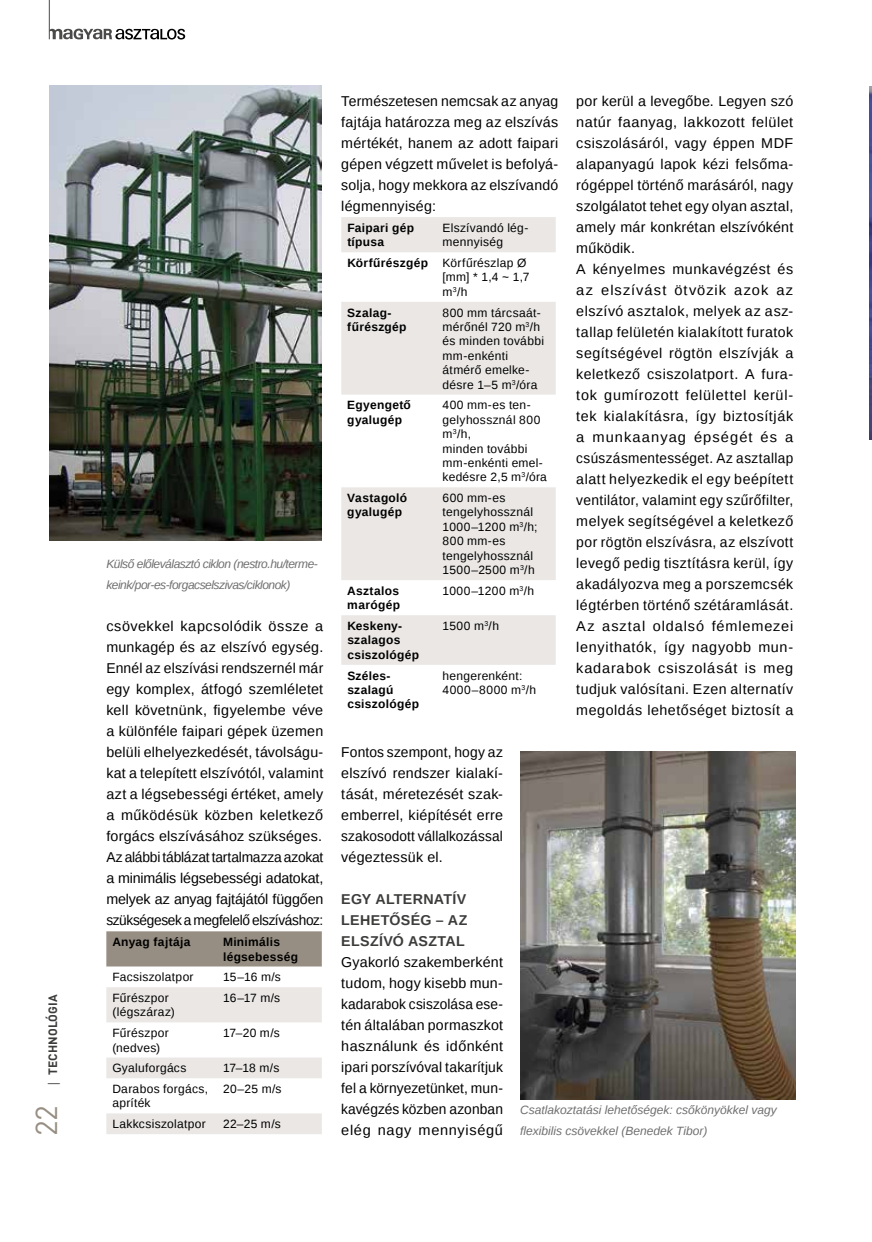
<style>
.page{position:relative;width:872px;height:1242px;background:#fff}
.page>*{position:absolute;margin:0;border:0;box-sizing:border-box;transform-origin:0 0}
.t1{font:30px "DIN Pro";color:#968e82}
.t2{font:14.25px/21px "Liberation Sans";letter-spacing:.035em;color:#000;text-align:justify}
.t3{font:700 14.25px/21px "Liberation Sans";letter-spacing:.02em;color:#3c3c3b;text-align:justify}
.t4{font:12px/14.4px "Liberation Sans";letter-spacing:.025em;color:#000}
.t5{font:700 12px/14.4px "Liberation Sans";letter-spacing:.025em;color:#000}
.t6{font:italic 12px/21px "Liberation Sans";letter-spacing:-.04em;color:#706f6f}
.t7{font:italic 12px/21px "Liberation Sans";color:#706f6f}
.t8{font:700 12px "DIN Pro";letter-spacing:.01em;color:#3c3c3b}
.s1{font-family:"Open Sans";font-weight:400}
.s2{font-weight:700}
</style>
<div class="page">
<svg style="left:49px;top:29px;width:136px;height:11px"></svg>
<hr style="left:49px;top:0;width:1px;height:39px;background:#4a4a49">
<div style="left:106px;top:931px;width:216px;height:35px;background:#968e82"></div>
<svg style="left:106px;top:987px;width:216px;height:147px"></svg>
<svg style="left:341px;top:217px;width:215px;height:448px;fill:#eae7e5"></svg>
<img style="left:520px;top:751px;width:275px;height:348px">
<img style="left:49px;top:85px;width:272px;height:455px">
<img style="left:870px;top:86px;width:2px;height:354px">
<p class="t8" style="left:45px;top:1087px;width:94px;rotate:-90deg"><span class="s1">|</span> TECHNOLÓGIA</p>
<h1 class="t1" style="left:26px;top:1136px;width:33px;rotate:-90deg">22</h1>
<p class="t6" style="left:106px;top:553px;width:213px">Külső előleválasztó ciklon (nestro.hu/terme&shy;keink/por-es-forgacselszivas/ciklonok)</p>
<p class="t2" style="left:106px;top:616px;width:218px">csövekkel kapcsolódik össze a munkagép és az elszívó egység.<br>Ennél az elszívási rendszernél már egy komplex, átfogó szemléletet kell követnünk, figyelembe véve a különféle faipari gépek üzemen belüli elhelyezkedését, távolságu&shy;kat a telepített elszívótól, valamint azt a légsebességi értéket, amely a működésük közben keletkező forgács elszívásához szükséges.<br>Az alábbi táblázat tartalmazza azokat a minimális légsebességi adatokat, melyek az anyag fajtájától függően szükségesek a megfelelő elszíváshoz:</p>
<p class="t5" style="left:112px;top:934px;width:80px">Anyag fajtája</p>
<p class="t5" style="left:223px;top:934px;width:77px">Minimális légsebesség</p>
<p class="t4" style="left:112px;top:970px;width:83px">Facsiszolatpor</p>
<p class="t4" style="left:223px;top:970px;width:59px">15–16 m/s</p>
<p class="t4" style="left:112px;top:991px;width:64px">Fűrészpor (légszáraz)</p>
<p class="t4" style="left:223px;top:991px;width:59px">16–17 m/s</p>
<p class="t4" style="left:112px;top:1026px;width:58px">Fűrészpor (nedves)</p>
<p class="t4" style="left:223px;top:1026px;width:58px">17–20 m/s</p>
<p class="t4" style="left:112px;top:1061px;width:76px">Gyaluforgács</p>
<p class="t4" style="left:223px;top:1061px;width:58px">17–18 m/s</p>
<p class="t4" style="left:112px;top:1082px;width:97px">Darabos forgács, apríték</p>
<p class="t4" style="left:223px;top:1082px;width:60px">20–25 m/s</p>
<p class="t4" style="left:112px;top:1117px;width:95px">Lakkcsiszolatpor</p>
<p class="t4" style="left:223px;top:1117px;width:59px">22–25 m/s</p>
<p class="t2" style="left:341px;top:91px;width:218px">Természetesen nemcsak az anyag fajtája határozza meg az elszívás mértékét, hanem az adott faipari gépen végzett művelet is befolyá&shy;solja, hogy mekkora az elszívandó légmennyiség:</p>
<p class="t5" style="left:347px;top:220px;width:68px">Faipari gép típusa</p>
<p class="t4" style="left:442px;top:221px;width:87px">Elszívandó lég&shy;mennyiség</p>
<p class="t4" style="left:442px;top:256px;width:88px;text-indent:-95px"><span class="s2">Körfűrészgép</span> Körfűrészlap Ø [mm] * 1,4 ~ 1,7 m<sup>3</sup>/h</p>
<p class="t5" style="left:347px;top:305px;width:61px">Szalag&shy;fűrészgép</p>
<p class="t4" style="left:442px;top:306px;width:103px">800 mm tárcsaát&shy;mérőnél 720 m<sup>3</sup>/h és minden további mm-enkénti átmérő emelke&shy;désre 1–5 m<sup>3</sup>/óra</p>
<p class="t5" style="left:347px;top:398px;width:65px">Egyengető gyalugép</p>
<p class="t4" style="left:442px;top:398px;width:106px">400 mm-es ten&shy;gelyhossznál 800 m<sup>3</sup>/h,<br>minden további mm-enkénti emel&shy;kedésre 2,5 m<sup>3</sup>/óra</p>
<p class="t5" style="left:347px;top:490px;width:61px">Vastagoló gyalugép</p>
<p class="t4" style="left:442px;top:491px;width:96px">600 mm-es tengelyhossznál<br>1000–1200 m<sup>3</sup>/h;<br>800 mm-es tengelyhossznál<br>1500–2500 m<sup>3</sup>/h</p>
<p class="t5" style="left:347px;top:583px;width:54px">Asztalos marógép</p>
<p class="t4" style="left:442px;top:584px;width:93px">1000–1200 m<sup>3</sup>/h</p>
<p class="t5" style="left:347px;top:618px;width:73px">Keskeny&shy;szalagos csiszológép</p>
<p class="t4" style="left:442px;top:619px;width:58px">1500 m<sup>3</sup>/h</p>
<p class="t5" style="left:347px;top:668px;width:73px">Széles&shy;szalagú csiszológép</p>
<p class="t4" style="left:442px;top:668px;width:95px">hengerenként:<br>4000–8000 m<sup>3</sup>/h</p>
<p class="t2" style="left:341px;top:742px;width:163px">Fontos szempont, hogy az elszívó rendszer kialakí&shy;tását, méretezését szak&shy;emberrel, kiépítését erre szakosodott vállalkozással végeztessük el.</p>
<p class="t3" style="left:341px;top:888px;width:128px">EGY ALTERNATÍV LEHETŐSÉG – AZ ELSZÍVÓ ASZTAL</p>
<p class="t2" style="left:341px;top:952px;width:163px">Gyakorló szakemberként tudom, hogy kisebb mun&shy;kadarabok csiszolása ese&shy;tén általában pormaszkot használunk és időnként ipari porszívóval takarítjuk fel a környezetünket, mun&shy;kavégzés közben azonban elég nagy mennyiségű</p>
<p class="t2" style="left:576px;top:91px;width:218px;text-align:left">por kerül a levegőbe. Legyen szó natúr faanyag, lakkozott felület csiszolásáról, vagy éppen MDF alapanyagú lapok kézi felsőma&shy;rógéppel történő marásáról, nagy szolgálatot tehet egy olyan asztal, amely már konkrétan elszívóként működik.<br>A kényelmes munkavégzést és az elszívást ötvözik azok az elszívó asztalok, melyek az asz&shy;tallap felületén kialakított furatok segítségével rögtön elszívják a keletkező csiszolatport. A fura&shy;tok gumírozott felülettel kerül&shy;tek kialakításra, így biztosítják a munkaanyag épségét és a csúszásmentességet. Az asztallap alatt helyezkedik el egy beépített ventilátor, valamint egy szűrőfilter, melyek segítségével a keletkező por rögtön elszívásra, az elszívott levegő pedig tisztításra kerül, így akadályozva meg a porszemcsék légtérben történő szétáramlását.<br>Az asztal oldalsó fémlemezei lenyithatók, így nagyobb mun&shy;kadarabok csiszolását is meg tudjuk valósítani. Ezen alternatív megoldás lehetőséget biztosít a</p>
<p class="t7" style="left:520px;top:1099px;width:258px">Csatlakoztatási lehetőségek: csőkönyökkel vagy flexibilis csövekkel (Benedek Tibor)</p>
</div>
